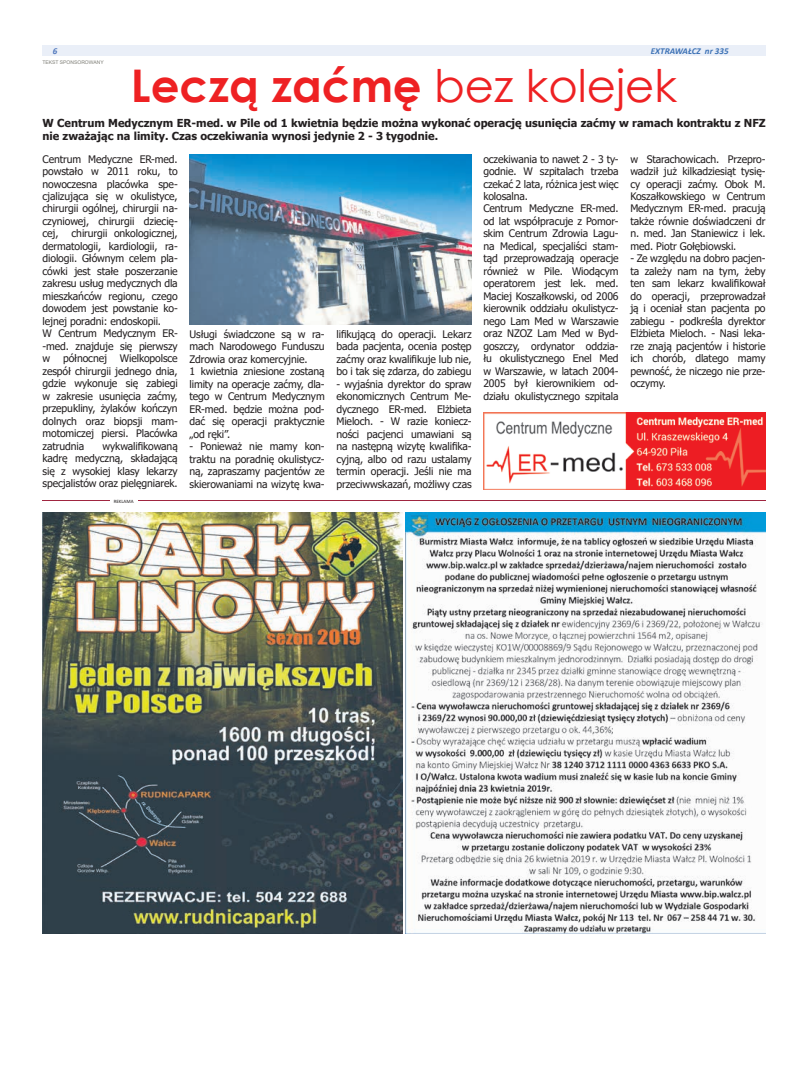
<style>
.page{position:relative;width:794px;height:1092px;background:#fff}
.page>*{position:absolute;margin:0;border:0;box-sizing:border-box;transform-origin:0 0}
.t1{font:700 45px "Century Gothic";color:#ee2123}
.t2{font:700 11px/13.2px "Tahoma";color:#231f20}
.t3{font:10.4px/12.5px "Tahoma";letter-spacing:-.01em;color:#231f20;text-align:justify}
.t4{font:italic 700 9px "Calibri";color:#3d72b6}
.t5{font:italic 700 9px "Calibri";color:#4d75bb}
.t6{font:5px "Arial";color:#7f7f77}
.t7{font:5px "Calibri";color:#231f20}
.s1{font-weight:400}
</style>
<div class="page">
<div style="left:43px;top:45px;width:722px;height:11px;background:#eaeff8"></div>
<img style="left:43px;top:512px;width:359px;height:421px">
<hr style="left:43px;top:500px;width:722px;height:1px;background:#a02540">
<hr style="left:110px;top:499px;width:27px;height:4px;background:#fff">
<img style="left:406px;top:512px;width:359px;height:421px">
<img style="left:483px;top:412px;width:282px;height:77px">
<img style="left:189px;top:154px;width:283px;height:170px">
<p class="t5" style="left:53px;top:44px;width:6px">6</p>
<p class="t4" style="left:651px;top:44px;width:79px">EXTRAWAŁCZ nr 335</p>
<p class="t6" style="left:43px;top:58px;width:63px">TEKST SPONSOROWANY</p>
<h1 class="t1" style="left:131px;top:51px;width:547px">Leczą zaćmę <span class="s1">bez kolejek</span></h1>
<p class="t2" style="left:43px;top:117px;width:724px">W Centrum Medycznym ER-med. w Pile od 1 kwietnia będzie można wykonać operację usunięcia zaćmy w ramach kontraktu z NFZ nie zważając na limity. Czas oczekiwania wynosi jedynie 2 - 3 tygodnie.</p>
<p class="t3" style="left:43px;top:153px;width:137px">Centrum Medyczne ER-med. powstało w 2011 roku, to nowoczesna placówka spe&shy;cjalizująca się w okulistyce, chirurgii ogólnej, chirurgii na&shy;czyniowej, chirurgii dziecię&shy;cej,</p>
<p class="t3" style="left:483px;top:153px;width:137px;text-align:left">oczekiwania to nawet 2 - 3 ty&shy;godnie. W szpitalach trzeba czekać 2 lata, różnica jest więc kolosalna.<br>Centrum Medyczne ER-med. od lat współpracuje z Pomor&shy;skim Centrum Zdrowia Lagu&shy;na Medical, specjaliści stam&shy;tąd przeprowadzają operacje również w Pile. Wiodącym operatorem jest lek. med.<br>Maciej Koszałkowski, od 2006 kierownik oddziału okulistycz&shy;nego Lam Med w Warszawie oraz NZOZ Lam Med w Byd&shy;goszczy, ordynator oddzia&shy;łu okulistycznego Enel Med w Warszawie, w latach 2004-<br>2005 był kierownikiem od&shy;działu okulistycznego szpitala</p>
<p class="t3" style="left:630px;top:153px;width:137px">w Starachowicach. Przepro&shy;wadził już kilkadziesiąt tysię&shy;cy operacji zaćmy. Obok M.<br>Koszałkowskiego w Centrum Medycznym ER-med. pracują także równie doświadczeni dr n. med. Jan Staniewicz i lek. med. Piotr Gołębiowski.</p>
<p class="t3" style="left:43px;top:228px;width:137px;text-align:left;text-indent:29px">chirurgii onkologicznej, dermatologii, kardiologii, ra&shy;diologii. Głównym celem pla&shy;cówki jest stałe poszerzanie zakresu usług medycznych dla mieszkańców regionu, czego dowodem jest powstanie ko&shy;lejnej poradni: endoskopii.<br>W Centrum Medycznym ER--med. znajduje się pierwszy w północnej Wielkopolsce zespół chirurgii jednego dnia, gdzie wykonuje się zabiegi w zakresie usunięcia zaćmy, przepukliny, żylaków kończyn dolnych oraz biopsji mam&shy;motomiczej piersi. Placówka zatrudnia</p>
<p class="t3" style="left:630px;top:253px;width:137px">- Ze względu na dobro pacjen&shy;ta zależy nam na tym, żeby ten sam lekarz kwalifikował do operacji, przeprowadzał ją i oceniał stan pacjenta po zabiegu - podkreśla dyrektor Elżbieta Mieloch. - Nasi leka&shy;rze znają pacjentów i historie ich chorób, dlatego mamy pewność, że niczego nie prze&shy;oczymy.</p>
<p class="t3" style="left:189px;top:328px;width:137px;text-align:left">Usługi świadczone są w ra&shy;mach Narodowego Funduszu<br>Zdrowia oraz komercyjnie.<br>1 kwietnia zniesione zostaną limity na operacje zaćmy, dla&shy;tego w Centrum Medycznym<br>ER-med. będzie można pod&shy;dać się operacji praktycznie „od ręki”.</p>
<p class="t3" style="left:189px;top:440px;width:137px">- Ponieważ nie mamy kon&shy;traktu na poradnię okulistycz&shy;ną, zapraszamy pacjentów ze skierowaniami na wizytę kwa-</p>
<p class="t3" style="left:336px;top:328px;width:137px">lifikującą do operacji. Lekarz bada pacjenta, ocenia postęp zaćmy oraz kwalifikuje lub nie, bo i tak się zdarza, do zabiegu</p>
<p class="t3" style="left:336px;top:378px;width:137px">- wyjaśnia dyrektor do spraw ekonomicznych Centrum Me&shy;dycznego ER-med. Elżbieta Mieloch. - W razie koniecz&shy;ności pacjenci umawiani są na następną wizytę kwalifika&shy;cyjną, albo od razu ustalamy termin operacji. Jeśli nie ma przeciwwskazań, możliwy czas</p>
<p class="t3" style="left:43px;top:440px;width:137px;text-indent:60px">wykwalifikowaną kadrę medyczną, składającą się z wysokiej klasy lekarzy specjalistów oraz pielęgniarek.</p>
<p class="t7" style="left:114px;top:497px;width:21px">REKLAMA</p>
</div>
